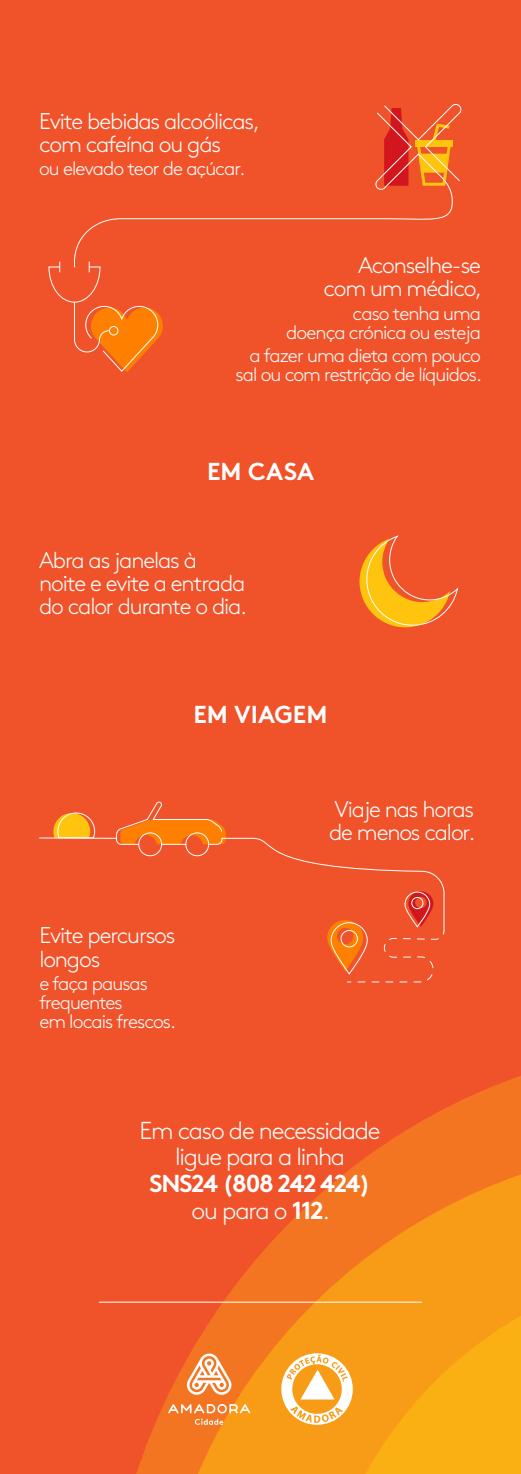
<style>
.page{position:relative;width:521px;height:1474px;background:#fff}
.page>*{position:absolute;margin:0;border:0;box-sizing:border-box;transform-origin:0 0}
.t1{font:300 24.5px/26.8px "Brown Std";letter-spacing:-.05em;color:#fff;text-align:center}
.t2{font:700 24.5px/26.8px "Brown Std";letter-spacing:-.055em;color:#fff;text-align:center}
.t3{font:700 24.5px "Brown Std";color:#fff}
.t4{font:700 24.5px "Brown Std";letter-spacing:-.035em;color:#fff}
.t5{font:300 22.75px/23.3px "Brown Std";letter-spacing:-.05em;color:#fff}
.t6{font:300 19.25px/19.2px "Brown Std";letter-spacing:-.05em;color:#fff;text-align:right}
.s1{font-weight:300}
</style>
<div class="page">
<div style="left:0;top:0;width:521px;height:1473px;background:#f0522a"></div>
<svg style="left:113px;top:1076px;width:408px;height:397px"></svg>
<svg style="left:168px;top:1143px;width:353px;height:330px"></svg>
<svg style="left:168px;top:1353px;width:82px;height:71px;background:#f6904a"></svg>
<svg style="left:281px;top:1353px;width:72px;height:71px;background:#fac67b"></svg>
<hr style="left:99px;top:1301px;width:323px;height:1px;background:#fff">
<svg style="left:48px;top:262px;width:115px;height:110px"></svg>
<div style="left:109px;top:326px;width:9px;height:9px;border:1px solid #fff;border-radius:50%"></div>
<svg style="left:74px;top:112px;width:379px;height:156px"></svg>
<svg style="left:383px;top:104px;width:79px;height:82px"></svg>
<svg style="left:359px;top:535px;width:100px;height:93px"></svg>
<svg style="left:53px;top:812px;width:42px;height:25px"></svg>
<hr style="left:40px;top:837px;width:77px;height:1px;background:#fff">
<svg style="left:116px;top:801px;width:329px;height:181px"></svg>
<p class="t5" style="left:39px;top:110px;width:222px">Evite bebidas alcoólicas, com cafeína ou gás</p>
<p class="t6" style="left:39px;top:159px;width:207px">ou elevado teor de açúcar.</p>
<p class="t5" style="left:323px;top:254px;width:160px;text-align:right">Aconselhe-se com um médico,</p>
<p class="t6" style="left:286px;top:303px;width:196px">caso tenha uma<br>doença crónica ou esteja</p>
<p class="t6" style="left:236px;top:346px;width:248px">a fazer uma dieta com pouco sal ou com restrição de líquidos.</p>
<p class="t4" style="left:207px;top:457px;width:109px">EM CASA</p>
<p class="t5" style="left:39px;top:548px;width:210px">Abra as janelas à noite e evite a entrada do calor durante o dia.</p>
<p class="t3" style="left:193px;top:699px;width:136px">EM VIAGEM</p>
<p class="t5" style="left:39px;top:924px;width:138px">Evite percursos longos</p>
<p class="t6" style="left:39px;top:973px;width:138px;text-align:left">e faça pausas frequentes<br>em locais frescos.</p>
<p class="t5" style="left:329px;top:797px;width:148px">Viaje nas horas de menos calor.</p>
<p class="t1" style="left:140px;top:1117px;width:243px">Em caso de necessidade ligue para a linha</p>
<p class="t2" style="left:150px;top:1169px;width:222px">SNS24 (808 242 424) <span class="s1">ou para o</span> 112<span class="s1">.</span></p>
</div>
